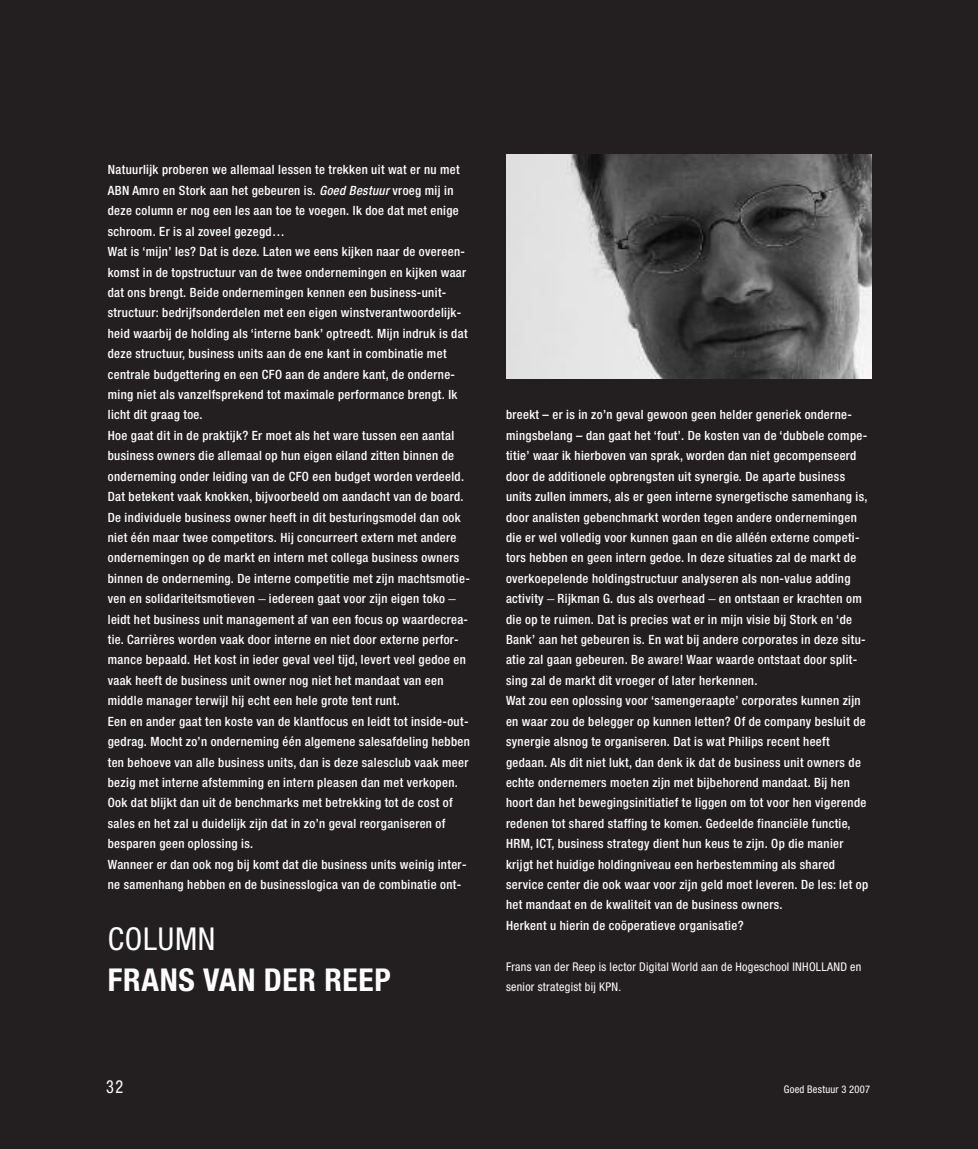
<style>
.page{position:relative;width:978px;height:1149px;background:#fff}
.page>*{position:absolute;margin:0;border:0;box-sizing:border-box;transform-origin:0 0}
.t1{font:700 condensed 31.5px "Helvetica Neue LT";letter-spacing:.025em;color:#fff}
.t2{font:condensed 31.5px "Helvetica Neue LT";letter-spacing:.025em;color:#fff}
.t3{font:condensed 18px "Helvetica Neue LT";color:#fff;scale:.9 1}
.t4{font:500 condensed 12.75px/20.4px "Helvetica Neue LT";letter-spacing:.03em;color:#fff}
.t5{font:condensed 12px/20.4px "Helvetica Neue LT";letter-spacing:.025em;color:#fff}
.t6{font:condensed 10.5px "Helvetica Neue LT";letter-spacing:.025em;color:#fff}
.s1{font-style:italic}
.s2{font-family:"Minion";font-weight:400;font-stretch:normal;font-size:14.7px}
</style>
<div class="page">
<div style="left:0;top:0;width:978px;height:1148px;background:#231f20"></div>
<img style="left:506px;top:154px;width:366px;height:224px">
<p class="t4" style="left:108px;top:161px;width:364px">Natuurlijk proberen we allemaal lessen te trekken uit wat er nu met ABN Amro en Stork aan het gebeuren is. <span class="s1">Goed Bestuur</span> vroeg mij in deze column er nog een les aan toe te voegen. Ik doe dat met enige schroom. Er is al zoveel gezegd…<br>Wat is ‘mijn’ les? Dat is deze. Laten we eens kijken naar de overeen&shy;komst in de topstructuur van de twee ondernemingen en kijken waar dat ons brengt. Beide ondernemingen kennen een business-unit&shy;structuur: bedrijfsonderdelen met een eigen winstverantwoordelijk&shy;heid waarbij de holding als ‘interne bank’ optreedt. Mijn indruk is dat deze structuur, business units aan de ene kant in combinatie met centrale budgettering en een CFO aan de andere kant, de onderne&shy;ming niet als vanzelfsprekend tot maximale performance brengt. Ik licht dit graag toe.<br>Hoe gaat dit in de praktijk? Er moet als het ware tussen een aantal business owners die allemaal op hun eigen eiland zitten binnen de onderneming onder leiding van de CFO een budget worden verdeeld.<br>Dat betekent vaak knokken, bijvoorbeeld om aandacht van de board.<br>De individuele business owner heeft in dit besturingsmodel dan ook niet één maar twee competitors. Hij concurreert extern met andere ondernemingen op de markt en intern met collega business owners binnen de onderneming. De interne competitie met zijn machtsmotie&shy;ven en solidariteitsmotieven <span class="s2">–</span> iedereen gaat voor zijn eigen toko <span class="s2">– </span>leidt het business unit management af van een focus op waardecrea&shy;tie. Carrières worden vaak door interne en niet door externe perfor&shy;mance bepaald. Het kost in ieder geval veel tijd, levert veel gedoe en vaak heeft de business unit owner nog niet het mandaat van een middle manager terwijl hij echt een hele grote tent runt.<br>Een en ander gaat ten koste van de klantfocus en leidt tot inside-out&shy;gedrag. Mocht zo’n onderneming één algemene salesafdeling hebben ten behoeve van alle business units, dan is deze salesclub vaak meer bezig met interne afstemming en intern pleasen dan met verkopen.<br>Ook dat blijkt dan uit de benchmarks met betrekking tot de cost of sales en het zal u duidelijk zijn dat in zo’n geval reorganiseren of besparen geen oplossing is.<br>Wanneer er dan ook nog bij komt dat die business units weinig inter&shy;ne samenhang hebben en de businesslogica van de combinatie ont-</p>
<h1 class="t2" style="left:108px;top:927px;width:109px">COLUMN</h1>
<h1 class="t1" style="left:108px;top:968px;width:284px">FRANS VAN DER REEP</h1>
<p class="t4" style="left:506px;top:405px;width:364px">breekt – er is in zo’n geval gewoon geen helder generiek onderne&shy;mingsbelang – dan gaat het ‘fout’. De kosten van de ‘dubbele compe&shy;titie’ waar ik hierboven van sprak, worden dan niet gecompenseerd door de additionele opbrengsten uit synergie. De aparte business units zullen immers, als er geen interne synergetische samenhang is, door analisten gebenchmarkt worden tegen andere ondernemingen die er wel volledig voor kunnen gaan en die alléén externe competi&shy;tors hebben en geen intern gedoe. In deze situaties zal de markt de overkoepelende holdingstructuur analyseren als non-value adding activity <span class="s2">–</span> Rijkman G. dus als overhead <span class="s2">–</span> en ontstaan er krachten om die op te ruimen. Dat is precies wat er in mijn visie bij Stork en ‘de Bank’ aan het gebeuren is. En wat bij andere corporates in deze situ&shy;atie zal gaan gebeuren. Be aware! Waar waarde ontstaat door split&shy;sing zal de markt dit vroeger of later herkennen.<br>Wat zou een oplossing voor ‘samengeraapte’ corporates kunnen zijn en waar zou de belegger op kunnen letten? Of de company besluit de synergie alsnog te organiseren. Dat is wat Philips recent heeft gedaan. Als dit niet lukt, dan denk ik dat de business unit owners de echte ondernemers moeten zijn met bijbehorend mandaat. Bij hen hoort dan het bewegingsinitiatief te liggen om tot voor hen vigerende redenen tot shared staffing te komen. Gedeelde financiële functie, HRM, ICT, business strategy dient hun keus te zijn. Op die manier krijgt het huidige holdingniveau een herbestemming als shared service center die ook waar voor zijn geld moet leveren. De les: let op het mandaat en de kwaliteit van de business owners.<br>Herkent u hierin de coöperatieve organisatie?</p>
<p class="t5" style="left:506px;top:956px;width:357px">Frans van der Reep is lector Digital World aan de Hogeschool INHOLLAND en senior strategist bij KPN.</p>
<h2 class="t3" style="left:106px;top:1079px;width:21px">32</h2>
<p class="t6" style="left:784px;top:1085px;width:88px">Goed Bestuur 3 2007</p>
</div>
